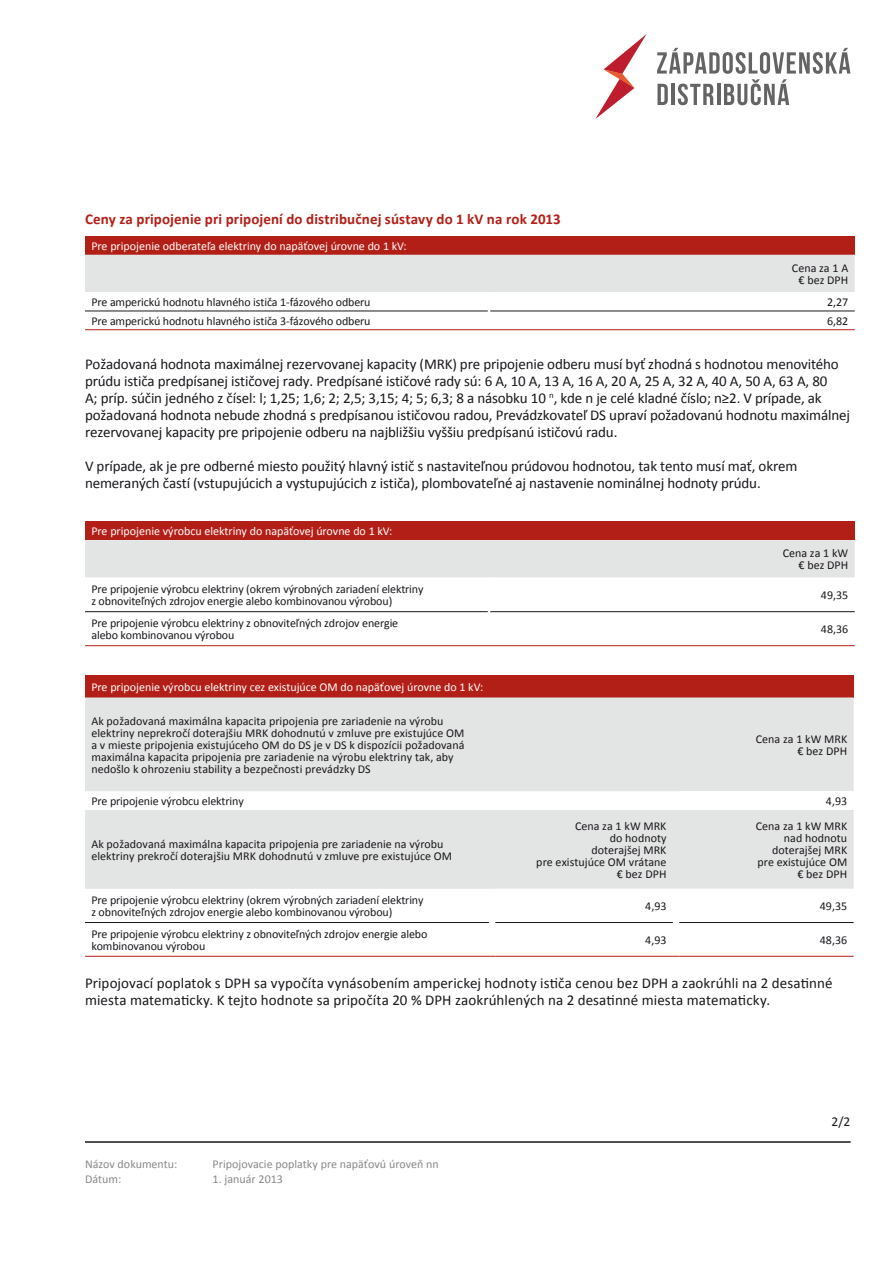
<style>
.page{position:relative;width:893px;height:1263px;background:#fff}
.page>*{position:absolute;margin:0;border:0;box-sizing:border-box;transform-origin:0 0}
.t1{font:15px/17px "Calibri";letter-spacing:-.01em;color:#1a171c}
.t2{font:700 15px "Calibri";letter-spacing:.01em;color:#b21f17}
.t3{font:13.5px "Calibri";color:#1a171c}
.t4{font:12px/12px "Calibri";color:#1a171c}
.t5{font:12px "Calibri";color:#fff}
.t6{font:12px "Calibri";letter-spacing:.005em;color:#87888a}
</style>
<div class="page">
<svg style="left:657px;top:48px;width:193px;height:57px"></svg>
<svg style="left:595px;top:34px;width:52px;height:85px"></svg>
<div style="left:85px;top:236px;width:770px;height:19px;background:#b21f17"></div>
<svg style="left:85px;top:255px;width:770px;height:57px"></svg>
<hr style="left:85px;top:329px;width:404px;height:1px;background:#b21f17">
<hr style="left:489px;top:329px;width:366px;height:1px;background:#b21f17">
<div style="left:85px;top:521px;width:770px;height:19px;background:#b21f17"></div>
<svg style="left:85px;top:540px;width:770px;height:73px"></svg>
<hr style="left:85px;top:611px;width:403px;height:1px;background:#1a171c">
<hr style="left:490px;top:611px;width:365px;height:1px;background:#1a171c">
<hr style="left:488px;top:578px;width:2px;height:34px;background:#fff">
<hr style="left:488px;top:612px;width:2px;height:33px;background:#fff">
<hr style="left:85px;top:645px;width:404px;height:1px;background:#b21f17">
<hr style="left:489px;top:645px;width:366px;height:1px;background:#b21f17">
<hr style="left:85px;top:1141px;width:766px;height:2px;background:#1a171c">
<div style="left:85px;top:675px;width:769px;height:22px;background:#b21f17"></div>
<svg style="left:85px;top:697px;width:769px;height:192px;background:#e4e5e5"></svg>
<hr style="left:85px;top:956px;width:404px;height:1px;background:#b21f17">
<svg style="left:489px;top:791px;width:365px;height:166px"></svg>
<hr style="left:679px;top:956px;width:175px;height:1px;background:#b21f17">
<hr style="left:85px;top:922px;width:404px;height:1px;background:#1a171c">
<p class="t2" style="left:85px;top:209px;width:477px">Ceny za pripojenie pri pripojení do distribučnej sústavy do 1 kV na rok 2013</p>
<p class="t5" style="left:91px;top:238px;width:317px">Pre pripojenie odberateľa elektriny do napäťovej úrovne do 1 kV:</p>
<p class="t4" style="left:792px;top:262px;width:58px;text-align:center">Cena za 1 A € bez DPH</p>
<p class="t4" style="left:91px;top:296px;width:281px">Pre amperickú hodnotu hlavného ističa 1-fázového odberu</p>
<p class="t4" style="left:827px;top:296px;width:23px">2,27</p>
<p class="t4" style="left:91px;top:315px;width:281px">Pre amperickú hodnotu hlavného ističa 3-fázového odberu</p>
<p class="t4" style="left:827px;top:315px;width:23px">6,82</p>
<p class="t1" style="left:85px;top:356px;width:766px">Požadovaná hodnota maximálnej rezervovanej kapacity (MRK) pre pripojenie odberu musí byť zhodná s hodnotou menovitého prúdu ističa predpísanej ističovej rady. Predpísané ističové rady sú: 6 A, 10 A, 13 A, 16 A, 20 A, 25 A, 32 A, 40 A, 50 A, 63 A, 80<br>A; príp. súčin jedného z čísel: l; 1,25; 1,6; 2; 2,5; 3,15; 4; 5; 6,3; 8 a násobku 10 <sup>n</sup>, kde n je celé kladné číslo; n≥2. V prípade, ak požadovaná hodnota nebude zhodná s predpísanou ističovou radou, Prevádzkovateľ DS upraví požadovanú hodnotu maximálnej rezervovanej kapacity pre pripojenie odberu na najbližšiu vyššiu predpísanú ističovú radu.</p>
<p class="t1" style="left:85px;top:458px;width:714px">V prípade, ak je pre odberné miesto použitý hlavný istič s nastaviteľnou prúdovou hodnotou, tak tento musí mať, okrem nemeraných častí (vstupujúcich a vystupujúcich z ističa), plombovateľné aj nastavenie nominálnej hodnoty prúdu.</p>
<p class="t5" style="left:91px;top:524px;width:303px">Pre pripojenie výrobcu elektriny do napäťovej úrovne do 1 kV:</p>
<p class="t4" style="left:783px;top:547px;width:67px;text-align:right">Cena za 1 kW € bez DPH</p>
<p class="t4" style="left:91px;top:583px;width:334px">Pre pripojenie výrobcu elektriny (okrem výrobných zariadení elektriny z obnoviteľných zdrojov energie alebo kombinovanou výrobou)</p>
<p class="t4" style="left:821px;top:589px;width:29px">49,35</p>
<p class="t4" style="left:91px;top:617px;width:308px">Pre pripojenie výrobcu elektriny z obnoviteľných zdrojov energie alebo kombinovanou výrobou</p>
<p class="t4" style="left:821px;top:623px;width:29px">48,36</p>
<p class="t5" style="left:91px;top:679px;width:393px">Pre pripojenie výrobcu elektriny cez existujúce OM do napäťovej úrovne do 1 kV:</p>
<p class="t4" style="left:91px;top:715px;width:375px">Ak požadovaná maximálna kapacita pripojenia pre zariadenie na výrobu elektriny neprekročí doterajšiu MRK dohodnutú v zmluve pre existujúce OM a v mieste pripojenia existujúceho OM do DS je v DS k dispozícii požadovaná maximálna kapacita pripojenia pre zariadenie na výrobu elektriny tak, aby nedošlo k ohrozeniu stability a bezpečnosti prevádzky DS</p>
<p class="t4" style="left:756px;top:733px;width:93px;text-align:right">Cena za 1 kW MRK € bez DPH</p>
<p class="t4" style="left:91px;top:795px;width:154px">Pre pripojenie výrobcu elektriny</p>
<p class="t4" style="left:826px;top:795px;width:23px">4,93</p>
<p class="t4" style="left:91px;top:838px;width:362px">Ak požadovaná maximálna kapacita pripojenia pre zariadenie na výrobu elektriny prekročí doterajšiu MRK dohodnutú v zmluve pre existujúce OM</p>
<p class="t4" style="left:536px;top:820px;width:132px;text-align:right">Cena za 1 kW MRK<br>do hodnoty<br>doterajšej MRK<br>pre existujúce OM vrátane € bez DPH</p>
<p class="t4" style="left:756px;top:820px;width:93px;text-align:right">Cena za 1 kW MRK nad hodnotu doterajšej MRK pre existujúce OM € bez DPH</p>
<p class="t4" style="left:91px;top:894px;width:334px">Pre pripojenie výrobcu elektriny (okrem výrobných zariadení elektriny z obnoviteľných zdrojov energie alebo kombinovanou výrobou)</p>
<p class="t4" style="left:645px;top:900px;width:23px">4,93</p>
<p class="t4" style="left:820px;top:900px;width:29px">49,35</p>
<p class="t4" style="left:91px;top:928px;width:337px">Pre pripojenie výrobcu elektriny z obnoviteľných zdrojov energie alebo kombinovanou výrobou</p>
<p class="t4" style="left:645px;top:934px;width:23px">4,93</p>
<p class="t4" style="left:820px;top:934px;width:29px">48,36</p>
<p class="t1" style="left:85px;top:975px;width:749px">Pripojovací poplatok s DPH sa vypočíta vynásobením amperickej hodnoty ističa cenou bez DPH a zaokrúhli na 2 desatinné miesta matematicky. K tejto hodnote sa pripočíta 20 % DPH zaokrúhlených na 2 desatinné miesta matematicky.</p>
<p class="t6" style="left:85px;top:1157px;width:94px">Názov dokumentu:</p>
<p class="t6" style="left:213px;top:1157px;width:228px">Pripojovacie poplatky pre napäťovú úroveň nn</p>
<p class="t6" style="left:85px;top:1172px;width:38px">Dátum:</p>
<p class="t6" style="left:213px;top:1172px;width:72px">1. január 2013</p>
<p class="t3" style="left:831px;top:1113px;width:20px">2/2</p>
</div>
